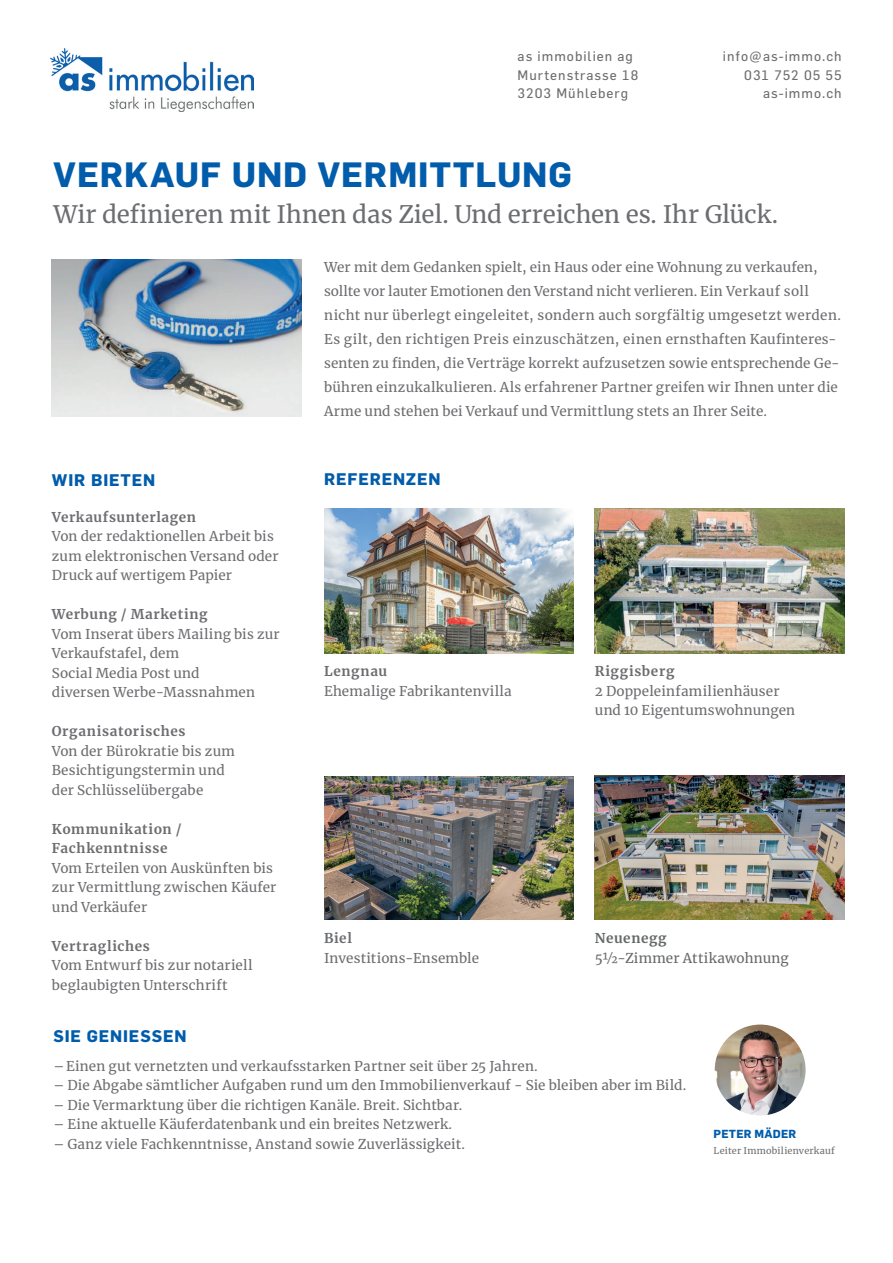
<style>
.page{position:relative;width:893px;height:1263px;background:#fff}
.page>*{position:absolute;margin:0;border:0;box-sizing:border-box;transform-origin:0 0}
.t1{font:700 34.5px "Flama";letter-spacing:.025em;color:#015dab}
.t2{font:24px "Merriweather";letter-spacing:-.005em;color:#6c6d70}
.t3{font:700 16.5px "Flama";letter-spacing:.05em;color:#015dab}
.t4{font:13.5px/19.5px "Merriweather";letter-spacing:.01em;color:#6c6d70}
.t5{font:700 13.5px/19.5px "Merriweather";letter-spacing:.05em;color:#6c6d70}
.t6{font:13.5px/18.3px "Flama";letter-spacing:.075em;color:#6c6d70}
.t7{font:13.5px "Merriweather";letter-spacing:.01em;color:#66696a}
.t8{font:700 13.5px "Merriweather";letter-spacing:.045em;color:#66696a}
.t9{font:700 11.55px "Flama";letter-spacing:.02em;color:#015dab}
.t10{font:9.15px "Merriweather";letter-spacing:.02em;color:#6c6d70}
</style>
<div class="page">
<img style="left:52px;top:260px;width:249px;height:156px">
<img style="left:595px;top:509px;width:249px;height:144px">
<img style="left:595px;top:775px;width:249px;height:145px">
<img style="left:324px;top:509px;width:250px;height:144px">
<img style="left:324px;top:776px;width:250px;height:144px">
<img style="left:51px;top:49px;width:203px;height:63px">
<img style="left:715px;top:1024px;width:91px;height:91px;border-radius:45px">
<p class="t6" style="left:518px;top:47px;width:122px">as immobilien ag<br>Murtenstrasse 18<br>3203 Mühleberg</p>
<p class="t6" style="left:723px;top:47px;width:120px;text-align:right">info@as-immo.ch<br>031 752 05 55 as-immo.ch</p>
<h1 class="t1" style="left:53px;top:153px;width:520px">VERKAUF UND VERMITTLUNG</h1>
<h2 class="t2" style="left:53px;top:197px;width:726px">Wir definieren mit Ihnen das Ziel. Und erreichen es. Ihr Glück.</h2>
<p class="t4" style="left:324px;top:255px;width:518px;line-height:24px">Wer mit dem Gedanken spielt, ein Haus oder eine Wohnung zu verkaufen, sollte vor lauter Emotionen den Verstand nicht verlieren. Ein Verkauf soll nicht nur überlegt eingeleitet, sondern auch sorgfältig umgesetzt werden.<br>Es gilt, den richtigen Preis einzuschätzen, einen ernsthaften Kaufinteres&shy;senten zu finden, die Verträge korrekt aufzusetzen sowie entsprechende Ge&shy;bühren einzukalkulieren. Als erfahrener Partner greifen wir Ihnen unter die Arme und stehen bei Verkauf und Vermittlung stets an Ihrer Seite.</p>
<p class="t3" style="left:324px;top:469px;width:118px">REFERENZEN</p>
<p class="t3" style="left:52px;top:470px;width:105px">WIR BIETEN</p>
<p class="t5" style="left:52px;top:507px;width:146px">Verkaufsunterlagen</p>
<p class="t4" style="left:52px;top:526px;width:228px">Von der redaktionellen Arbeit bis zum elektronischen Versand oder<br>Druck auf wertigem Papier</p>
<p class="t5" style="left:52px;top:604px;width:157px">Werbung / Marketing</p>
<p class="t4" style="left:52px;top:624px;width:229px">Vom Inserat übers Mailing bis zur<br>Verkaufstafel, dem<br>Social Media Post und<br>diversen Werbe-Massnahmen</p>
<p class="t5" style="left:52px;top:721px;width:135px">Organisatorisches</p>
<p class="t4" style="left:52px;top:740px;width:185px">Von der Bürokratie bis zum<br>Besichtigungstermin und der Schlüsselübergabe</p>
<p class="t5" style="left:52px;top:818px;width:131px">Kommunikation /<br>Fachkenntnisse</p>
<p class="t4" style="left:52px;top:857px;width:226px">Vom Erteilen von Auskünften bis zur Vermittlung zwischen Käufer und Verkäufer</p>
<p class="t5" style="left:52px;top:935px;width:100px">Vertragliches</p>
<p class="t4" style="left:52px;top:955px;width:202px">Vom Entwurf bis zur notariell beglaubigten Unterschrift</p>
<p class="t3" style="left:53px;top:1026px;width:135px">SIE GENIESSEN</p>
<p class="t4" style="left:53px;top:1056px;width:486px">–Einen gut vernetzten und verkaufsstarken Partner seit über 25 Jahren.</p>
<p class="t4" style="left:53px;top:1075px;width:634px">– Die Abgabe sämtlicher Aufgaben rund um den Immobilienverkauf - Sie bleiben aber im Bild.</p>
<p class="t4" style="left:53px;top:1095px;width:411px">– Die Vermarktung über die richtigen Kanäle. Breit. Sichtbar.</p>
<p class="t4" style="left:53px;top:1114px;width:400px">– Eine aktuelle Käuferdatenbank und ein breites Netzwerk.</p>
<p class="t4" style="left:53px;top:1133px;width:413px">– Ganz viele Fachkenntnisse, Anstand sowie Zuverlässigkeit.</p>
<p class="t5" style="left:595px;top:661px;width:81px">Riggisberg</p>
<p class="t4" style="left:595px;top:681px;width:202px">2 Doppeleinfamilienhäuser und 10 Eigentumswohnungen</p>
<p class="t5" style="left:324px;top:661px;width:64px">Lengnau</p>
<p class="t4" style="left:324px;top:681px;width:189px">Ehemalige Fabrikantenvilla</p>
<p class="t5" style="left:324px;top:928px;width:29px">Biel</p>
<p class="t4" style="left:324px;top:948px;width:156px">Investitions-Ensemble</p>
<p class="t8" style="left:595px;top:929px;width:73px">Neuenegg</p>
<p class="t7" style="left:595px;top:948px;width:195px">5½-Zimmer Attikawohnung</p>
<p class="t9" style="left:714px;top:1126px;width:84px">PETER MÄDER</p>
<p class="t10" style="left:714px;top:1144px;width:123px">Leiter Immobilienverkauf</p>
</div>
